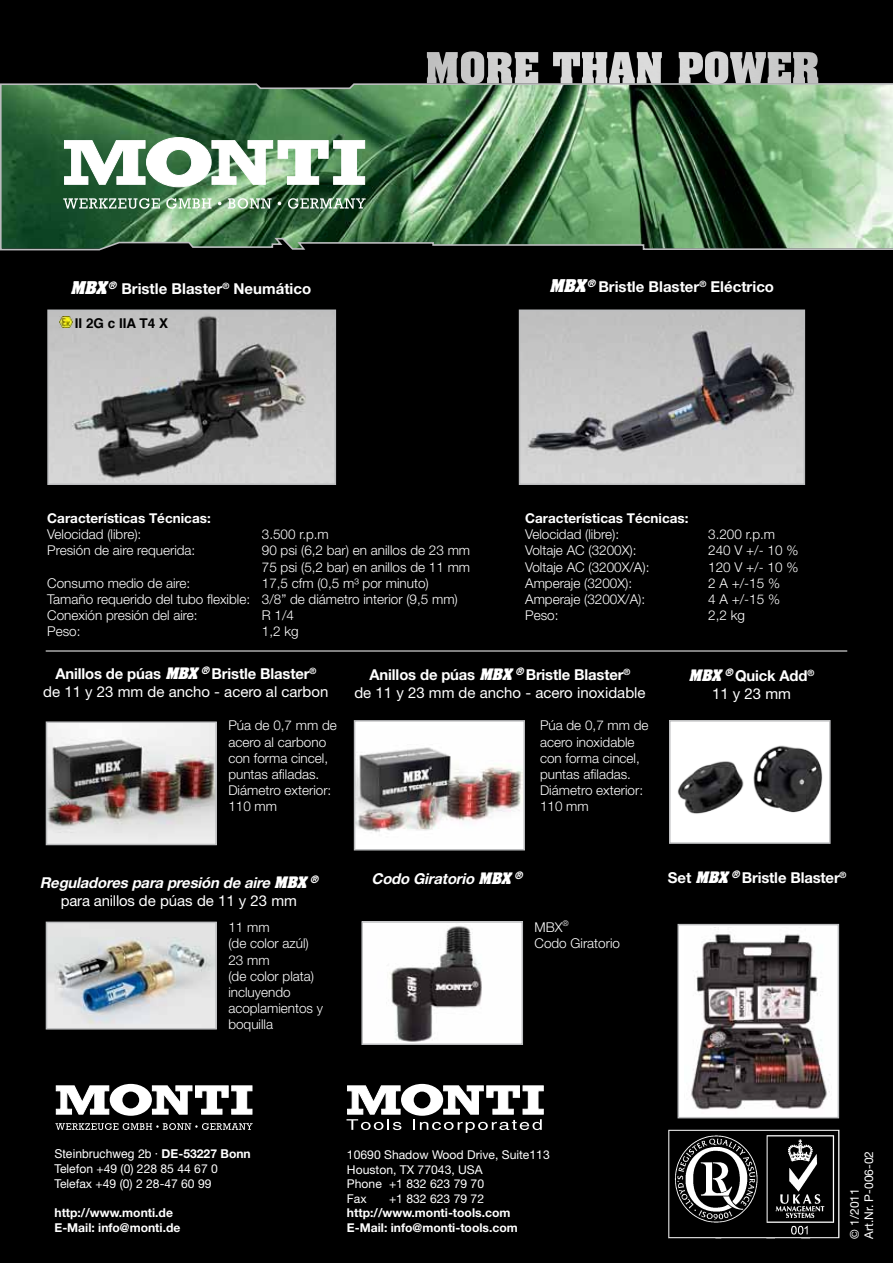
<style>
.page{position:relative;width:893px;height:1263px;background:#000}
.page>*{position:absolute;margin:0;border:0;box-sizing:border-box;transform-origin:0 0}
.t1{font:15px/18px "Helvetica Neue";color:#fff;text-align:center}
.t2{font:700 15px/18px "Helvetica Neue";color:#fff;text-align:center}
.t3{font:italic 700 15px/18px "Helvetica Neue";color:#fff;text-align:center}
.t4{font:300 13.5px/16.2px "Helvetica Neue";color:#fff}
.t5{font:700 13.5px "Helvetica Neue";color:#fff}
.t6{font:700 13.5px "Helvetica";color:#000}
.t7{font:12.3px/14.7px "Helvetica Neue";color:#fff}
.t8{font:700 12.3px/14.7px "Helvetica Neue";color:#fff}
.t9{font:12.3px "Helvetica";color:#fff}
.t10{font:12.15px/14.5px "Helvetica Neue";color:#fff}
.t11{font:700 12.15px/14.5px "Helvetica Neue";color:#fff}
.t12{font:12px/14.4px "Helvetica Neue";color:#fff}
.s1{font-family:"Aachen";font-style:italic}
.s2{font-weight:700}
.s3{font-family:"Aachen";font-weight:700;font-style:italic;font-size:13.5px}
.s4{font-family:"Aachen";font-style:italic;font-size:13.5px}
.s5{font-weight:400}
.s6{font-family:"Aachen";font-size:13.5px}
.s7{font-weight:400;font-style:normal}
.s8{font-family:"Helvetica Neue";font-weight:700}
</style>
<div class="page">
<svg style="left:0;top:82px;width:893px;height:169px;background:#56825b"></svg>
<svg style="left:64px;top:137px;width:301px;height:50px;background:#b1c7b4"></svg>
<svg style="left:63px;top:198px;width:97px;height:11px"></svg>
<svg style="left:166px;top:198px;width:45px;height:11px"></svg>
<svg style="left:218px;top:202px;width:4px;height:3px"></svg>
<svg style="left:228px;top:198px;width:44px;height:11px"></svg>
<svg style="left:288px;top:198px;width:78px;height:11px"></svg>
<img style="left:461px;top:51px;width:357px;height:33px">
<hr style="left:46px;top:651px;width:801px;height:1px;background:#fff">
<img style="left:50px;top:312px;width:283px;height:170px">
<div style="left:47px;top:309px;width:289px;height:176px;border:2px solid #bdbec0"></div>
<svg style="left:59px;top:316px;width:13px;height:12px"></svg>
<img style="left:522px;top:312px;width:280px;height:170px">
<div style="left:519px;top:309px;width:286px;height:176px;border:2px solid #bdbec0"></div>
<div style="left:670px;top:721px;width:160px;height:122px;background:#fff"></div>
<img style="left:677px;top:745px;width:146px;height:69px">
<div style="left:669px;top:720px;width:162px;height:124px;border:2px solid #bdbec0"></div>
<img style="left:364px;top:924px;width:156px;height:118px">
<div style="left:361px;top:921px;width:162px;height:124px;border:2px solid #bdbec0"></div>
<img style="left:49px;top:724px;width:165px;height:118px">
<div style="left:46px;top:721px;width:171px;height:124px;border:2px solid #bdbec0"></div>
<img style="left:49px;top:924px;width:165px;height:102px">
<div style="left:46px;top:921px;width:171px;height:108px;border:2px solid #bdbec0"></div>
<div style="left:355px;top:721px;width:169px;height:129px;background:#fff"></div>
<img style="left:357px;top:747px;width:165px;height:86px">
<div style="left:354px;top:720px;width:171px;height:130px;border:2px solid #bdbec0"></div>
<div style="left:678px;top:925px;width:160px;height:193px;background:#fff"></div>
<img style="left:691px;top:927px;width:139px;height:183px">
<div style="left:677px;top:924px;width:162px;height:194px;border:2px solid #bdbec0"></div>
<img style="left:668px;top:1129px;width:172px;height:110px">
<svg style="left:56px;top:1084px;width:196px;height:32px"></svg>
<svg style="left:55px;top:1123px;width:198px;height:7px"></svg>
<svg style="left:347px;top:1084px;width:197px;height:49px"></svg>
<p class="t2" style="left:70px;top:279px;width:242px"><span class="s1">MBX</span><sup>®</sup> Bristle Blaster<sup>®</sup> Neumático</p>
<p class="t2" style="left:549px;top:277px;width:226px"><span class="s1">MBX</span><sup>®</sup> Bristle Blaster<sup>®</sup> Eléctrico</p>
<p class="t6" style="left:75px;top:312px;width:95px">II 2G c IIA T4 X</p>
<p class="t5" style="left:47px;top:510px;width:165px">Características Técnicas:</p>
<p class="t4" style="left:47px;top:526px;width:96px">Velocidad (libre):</p>
<p class="t4" style="left:262px;top:526px;width:69px">3.500 r.p.m</p>
<p class="t4" style="left:47px;top:542px;width:150px">Presión de aire requerida:</p>
<p class="t4" style="left:262px;top:542px;width:210px">90 psi (6,2 bar) en anillos de 23 mm<br>75 psi (5,2 bar) en anillos de 11 mm</p>
<p class="t4" style="left:47px;top:575px;width:145px">Consumo medio de aire:</p>
<p class="t4" style="left:47px;top:575px;width:412px;text-indent:215px">17,5 cfm (0,5 m³ por minuto)<br>Tamaño requerido del tubo flexible: 3/8” de diámetro interior (9,5 mm)<br>Conexión presión del aire:</p>
<p class="t4" style="left:262px;top:607px;width:34px">R 1/4</p>
<p class="t4" style="left:47px;top:623px;width:35px">Peso:</p>
<p class="t4" style="left:262px;top:623px;width:38px">1,2 kg</p>
<p class="t5" style="left:525px;top:510px;width:165px">Características Técnicas:</p>
<p class="t4" style="left:525px;top:526px;width:96px">Velocidad (libre):</p>
<p class="t4" style="left:708px;top:526px;width:69px">3.200 r.p.m</p>
<p class="t4" style="left:525px;top:542px;width:113px">Voltaje AC (3200X):</p>
<p class="t4" style="left:708px;top:542px;width:92px">240 V +/- 10 %</p>
<p class="t4" style="left:525px;top:558px;width:126px">Voltaje AC (3200X/A):</p>
<p class="t4" style="left:708px;top:558px;width:92px">120 V +/- 10 %</p>
<p class="t4" style="left:525px;top:575px;width:109px">Amperaje (3200X):</p>
<p class="t4" style="left:708px;top:575px;width:73px">2 A +/-15 %</p>
<p class="t4" style="left:525px;top:591px;width:122px">Amperaje (3200X/A):</p>
<p class="t4" style="left:708px;top:591px;width:73px">4 A +/-15 %</p>
<p class="t4" style="left:525px;top:607px;width:35px">Peso:</p>
<p class="t4" style="left:708px;top:607px;width:38px">2,2 kg</p>
<p class="t1" style="left:43px;top:664px;width:287px"><span class="s2">Anillos de púas</span> <span class="s3">MBX</span><sup>®</sup><span class="s2">Bristle Blaster</span><sup>®<br></sup>de 11 y 23 mm de ancho - acero al carbon</p>
<p class="t2" style="left:689px;top:666px;width:127px"><span class="s4">MBX</span><sup>®</sup>Quick Add<sup>®<br></sup><span class="s5">11 y 23 mm</span></p>
<p class="t1" style="left:354px;top:665px;width:293px"><span class="s2">Anillos de púas</span> <span class="s3">MBX</span><sup>®</sup><span class="s2">Bristle Blaster</span><sup>®<br></sup>de 11 y 23 mm de ancho - acero inoxidable</p>
<p class="t4" style="left:540px;top:717px;width:110px">Púa de 0,7 mm de acero inoxidable con forma cincel, puntas afiladas.<br>Diámetro exterior:<br>110 mm</p>
<p class="t4" style="left:228px;top:717px;width:110px">Púa de 0,7 mm de acero al carbono con forma cincel, puntas afiladas.<br>Diámetro exterior:<br>110 mm</p>
<p class="t3" style="left:40px;top:873px;width:282px">Reguladores para presión de aire <span class="s6">MBX</span> <sup>® </sup><span class="s7">para anillos de púas de 11 y 23 mm</span></p>
<p class="t4" style="left:228px;top:919px;width:96px">11 mm<br>(de color azúl)<br>23 mm<br>(de color plata) incluyendo acoplamientos y boquilla</p>
<p class="t3" style="left:371px;top:869px;width:155px">Codo Giratorio <span class="s6">MBX</span> <sup>®</sup></p>
<p class="t4" style="left:534px;top:919px;width:87px">MBX<sup>®<br></sup>Codo Giratorio</p>
<p class="t9" style="left:54px;top:1144px;width:198px">Steinbruchweg 2b · <span class="s8">DE-53227 Bonn</span></p>
<p class="t7" style="left:54px;top:1161px;width:165px">Telefon +49 (0) 228 85 44 67 0<br>Telefax +49 (0) 2 28-47 60 99</p>
<p class="t8" style="left:54px;top:1205px;width:127px">http://www.monti.de<br>E-Mail: info@monti.de</p>
<p class="t10" style="left:347px;top:1147px;width:204px">10690 Shadow Wood Drive, Suite113<br>Houston, TX 77043, USA<br>Phone +1 832 623 79 70<br>Fax</p>
<p class="t10" style="left:389px;top:1191px;width:97px">+1 832 623 79 72</p>
<p class="t11" style="left:347px;top:1205px;width:172px">http://www.monti-tools.com<br>E-Mail: info@monti-tools.com</p>
<p class="t2" style="left:668px;top:868px;width:180px">Set <span class="s4">MBX</span><sup>®</sup>Bristle Blaster<sup>®</sup></p>
<p class="t12" style="left:847px;top:1239px;width:89px;rotate:-90deg">© 1/2011<br>Art.Nr. P-006-02</p>
</div>
